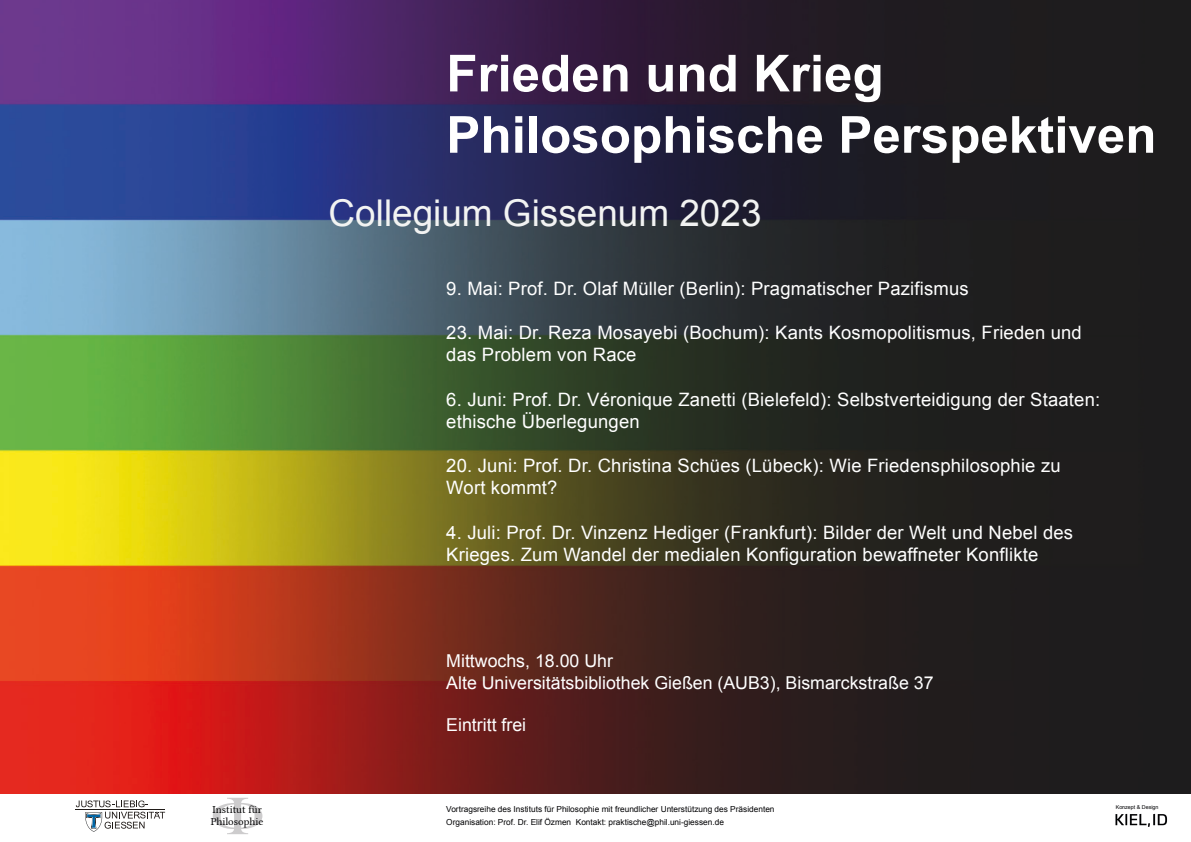
<style>
.page{position:relative;width:1191px;height:842px;background:#fff}
.page>*{position:absolute;margin:0;border:0;box-sizing:border-box;transform-origin:0 0}
.t1{font:700 51.1px/61.3px "Arial";color:#fff}
.t2{font:36.9px "Arial";color:#f2f3f2}
.t3{font:18.5px/22.1px "Arial";letter-spacing:.01em;color:#fff}
.t4{font:17.7px/21.3px "Arial";color:#fff}
.t5{font:10.8px/11.9px "Linux Libertine G";color:#020203}
.t6{font:8.3px/13px "Arial";color:#020204}
.t7{font:5.3px "Arial";color:#020204}
</style>
<div class="page">
<img style="left:0;top:0;width:1191px;height:793px">
<img style="left:1115px;top:813px;width:52px;height:14px">
<svg style="left:76px;top:800px;width:89px;height:32px"></svg>
<hr style="left:76px;top:809px;width:89px;height:1px;background:#201b18">
<p class="t5" style="left:211px;top:803px;width:54px">Institut für<br>Philosophie</p>
<h1 class="t1" style="left:446px;top:45px;width:711px">Frieden und Krieg<br>Philosophische Perspektiven</h1>
<h2 class="t2" style="left:329px;top:189px;width:434px">Collegium Gissenum 2023</h2>
<p class="t3" style="left:446px;top:278px;width:524px">9. Mai: Prof. Dr. Olaf Müller (Berlin): Pragmatischer Pazifismus</p>
<p class="t3" style="left:446px;top:322px;width:637px">23. Mai: Dr. Reza Mosayebi (Bochum): Kants Kosmopolitismus, Frieden und das Problem von Race</p>
<p class="t3" style="left:446px;top:388px;width:655px">6. Juni: Prof. Dr. Véronique Zanetti (Bielefeld): Selbstverteidigung der Staaten: ethische Überlegungen</p>
<p class="t3" style="left:446px;top:455px;width:616px">20. Juni: Prof. Dr. Christina Schües (Lübeck): Wie Friedensphilosophie zu<br>Wort kommt?</p>
<p class="t3" style="left:446px;top:521px;width:628px">4. Juli: Prof. Dr. Vinzenz Hediger (Frankfurt): Bilder der Welt und Nebel des<br>Krieges. Zum Wandel der medialen Konfiguration bewaffneter Konflikte</p>
<p class="t4" style="left:446px;top:650px;width:489px">Mittwochs, 18.00 Uhr<br>Alte Universitätsbibliothek Gießen (AUB3), Bismarckstraße 37</p>
<p class="t4" style="left:446px;top:714px;width:81px">Eintritt frei</p>
<p class="t6" style="left:446px;top:803px;width:330px">Vortragsreihe des Instituts für Philosophie mit freundlicher Unterstützung des Präsidenten<br>Organisation: Prof. Dr. Elif Özmen Kontakt: praktische@phil.uni-giessen.de</p>
<p class="t7" style="left:1115px;top:803px;width:44px">Konzept &amp; Design</p>
</div>
